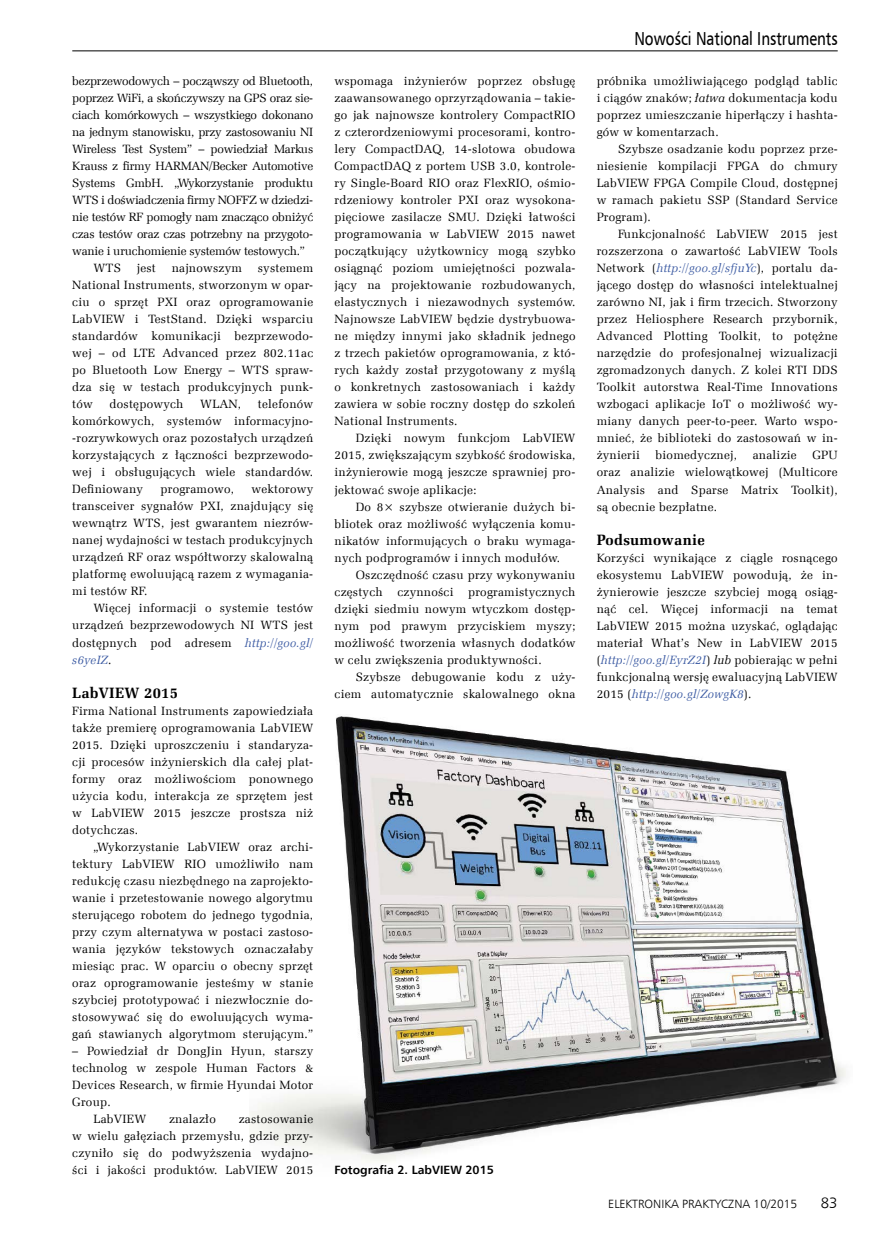
<style>
.page{position:relative;width:893px;height:1234px;background:#fff}
.page>*{position:absolute;margin:0;border:0;box-sizing:border-box;transform-origin:0 0}
.t1{font:18.75px "Humnst 777 EU";color:#000;scale:.8 1}
.t2{font:700 15px "Zapf Ellipt EU";letter-spacing:.02em;color:#000}
.t3{font:15px "Humnst 777 Lt EU";color:#000}
.t4{font:12px/17px "Zapf Ellipt EU";letter-spacing:.02em;color:#000;text-align:justify}
.t5{font:12px "Zapf Ellipt EU";letter-spacing:-.02em;color:#000}
.t6{font:12px "Humnst 777 Lt EU";color:#000}
.t7{font:700 12px "Humnst 777 EU";color:#000}
.s1{font-style:italic;color:#3c5ba3}
.s2{font-style:italic}
</style>
<div class="page">
<img style="left:249px;top:716px;width:597px;height:446px">
<hr style="left:72px;top:51px;width:766px;height:1px;background:#000">
<p class="t5" style="left:72px;top:74px;width:242px">bezprzewodowych – począwszy od Bluetooth,</p>
<p class="t5" style="left:72px;top:91px;width:242px">poprzez WiFi, a skończywszy na GPS oraz sie-</p>
<p class="t5" style="left:72px;top:108px;width:242px">ciach komórkowych – wszystkiego dokonano</p>
<p class="t5" style="left:72px;top:125px;width:242px">na jednym stanowisku, przy zastosowaniu NI</p>
<p class="t5" style="left:72px;top:142px;width:242px">Wireless Test System” – powiedział Markus</p>
<p class="t5" style="left:72px;top:159px;width:242px">Krauss z firmy HARMAN/Becker Automotive</p>
<p class="t5" style="left:72px;top:176px;width:242px">Systems GmbH. „Wykorzystanie produktu</p>
<p class="t5" style="left:72px;top:193px;width:242px">WTS i doświadczenia firmy NOFFZ w dziedzi-</p>
<p class="t5" style="left:72px;top:210px;width:242px">nie testów RF pomogły nam znacząco obniżyć</p>
<p class="t5" style="left:72px;top:227px;width:242px">czas testów oraz czas potrzebny na przygoto-</p>
<p class="t5" style="left:72px;top:244px;width:234px">wanie i uruchomienie systemów testowych.”</p>
<p class="t4" style="left:94px;top:260px;width:29px">WTS</p>
<p class="t4" style="left:137px;top:260px;width:21px">jest</p>
<p class="t4" style="left:172px;top:260px;width:72px">najnowszym</p>
<p class="t4" style="left:72px;top:260px;width:242px;text-indent:185px">systemem National Instruments, stworzonym w opar&shy;ciu o sprzęt PXI oraz oprogramowanie LabVIEW i TestStand. Dzięki wsparciu standardów komunikacji bezprzewodo&shy;wej – od LTE Advanced przez 802.11ac po Bluetooth Low Energy – WTS spraw&shy;dza się w testach produkcyjnych punk&shy;tów</p>
<p class="t4" style="left:72px;top:396px;width:242px;text-indent:186px">telefonów komórkowych, systemów informacyjno--rozrywkowych oraz pozostałych urządzeń korzystających z łączności bezprzewodo&shy;wej i obsługujących wiele standardów.<br>Definiowany</p>
<p class="t4" style="left:110px;top:396px;width:76px">dostępowych</p>
<p class="t4" style="left:200px;top:396px;width:42px">WLAN,</p>
<p class="t4" style="left:72px;top:481px;width:242px;text-indent:179px">wektorowy transceiver sygnałów PXI, znajdujący się wewnątrz WTS, jest gwarantem niezrów&shy;nanej wydajności w testach produkcyjnych urządzeń RF oraz współtworzy skalowalną platformę ewoluującą razem z wymagania&shy;mi testów RF.</p>
<p class="t4" style="left:72px;top:600px;width:242px;text-indent:21px">Więcej informacji o systemie testów urządzeń bezprzewodowych NI WTS jest dostępnych pod adresem <span class="s1">http://goo.gl/ s6yeIZ</span>.</p>
<p class="t2" style="left:72px;top:683px;width:107px">LabVIEW 2015</p>
<p class="t4" style="left:72px;top:702px;width:242px">Firma National Instruments zapowiedziała także premierę oprogramowania LabVIEW 2015. Dzięki uproszczeniu i standaryza&shy;cji procesów inżynierskich dla całej plat&shy;formy oraz możliwościom ponownego użycia kodu, interakcja ze sprzętem jest w LabVIEW 2015 jeszcze prostsza niż dotychczas.</p>
<p class="t4" style="left:72px;top:838px;width:242px;text-indent:21px">„Wykorzystanie LabVIEW oraz archi&shy;tektury LabVIEW RIO umożliwiło nam redukcję czasu niezbędnego na zaprojekto&shy;wanie i przetestowanie nowego algorytmu sterującego robotem do jednego tygodnia, przy czym alternatywa w postaci zastoso&shy;wania języków tekstowych oznaczałaby miesiąc prac. W oparciu o obecny sprzęt oraz oprogramowanie jesteśmy w stanie szybciej prototypować i niezwłocznie do&shy;stosowywać się do ewoluujących wyma&shy;gań stawianych algorytmom sterującym.”</p>
<p class="t4" style="left:72px;top:1042px;width:242px">– Powiedział dr DongJin Hyun, starszy</p>
<p class="t4" style="left:72px;top:1059px;width:242px">technolog w zespole Human Factors &amp;</p>
<p class="t4" style="left:72px;top:1076px;width:242px">Devices Research, w firmie Hyundai Motor</p>
<p class="t4" style="left:72px;top:1093px;width:40px">Group.</p>
<p class="t4" style="left:94px;top:1110px;width:54px">LabVIEW</p>
<p class="t4" style="left:169px;top:1110px;width:48px">znalazło</p>
<p class="t4" style="left:160px;top:481px;width:75px">programowo,</p>
<p class="t4" style="left:72px;top:1110px;width:242px;text-indent:166px">zastosowanie w wielu gałęziach przemysłu, gdzie przy&shy;czyniło się do podwyższenia wydajno&shy;ści i jakości produktów. LabVIEW 2015</p>
<p class="t4" style="left:334px;top:73px;width:242px">wspomaga inżynierów poprzez obsługę zaawansowanego oprzyrządowania – takie&shy;go jak najnowsze kontrolery CompactRIO z czterordzeniowymi procesorami, kontro&shy;lery CompactDAQ, 14-slotowa obudowa CompactDAQ z portem USB 3.0, kontrole&shy;ry Single-Board RIO oraz FlexRIO, ośmio&shy;rdzeniowy kontroler PXI oraz wysokona&shy;pięciowe zasilacze SMU. Dzięki łatwości programowania w LabVIEW 2015 nawet początkujący użytkownicy mogą szybko osiągnąć poziom umiejętności pozwala&shy;jący na projektowanie rozbudowanych, elastycznych i niezawodnych systemów.<br>Najnowsze LabVIEW będzie dystrybuowa&shy;ne między innymi jako składnik jednego z trzech pakietów oprogramowania, z któ&shy;rych każdy został przygotowany z myślą o konkretnych zastosowaniach i każdy zawiera w sobie roczny dostęp do szkoleń National Instruments.</p>
<p class="t4" style="left:334px;top:430px;width:242px;text-indent:21px">Dzięki nowym funkcjom LabVIEW 2015, zwiększającym szybkość środowiska, inżynierowie mogą jeszcze sprawniej pro&shy;jektować swoje aplikacje:</p>
<p class="t4" style="left:334px;top:498px;width:242px;text-indent:21px">Do 8× szybsze otwieranie dużych bi&shy;bliotek oraz możliwość wyłączenia komu&shy;nikatów informujących o braku wymaga&shy;nych podprogramów i innych modułów.</p>
<p class="t4" style="left:334px;top:566px;width:242px;text-indent:21px">Oszczędność czasu przy wykonywaniu częstych czynności programistycznych dzięki siedmiu nowym wtyczkom dostęp&shy;nym pod prawym przyciskiem myszy; możliwość tworzenia własnych dodatków w celu zwiększenia produktywności.</p>
<p class="t4" style="left:334px;top:668px;width:242px;text-align:right">Szybsze debugowanie kodu z uży&shy;ciem automatycznie skalowalnego okna</p>
<p class="t7" style="left:334px;top:1162px;width:161px">Fotografia 2. LabVIEW 2015</p>
<h1 class="t1" style="left:634px;top:27px;width:256px">Nowości National Instruments</h1>
<p class="t4" style="left:597px;top:73px;width:242px">próbnika umożliwiającego podgląd tablic i ciągów znaków; <span class="s2">łatwa</span> dokumentacja kodu poprzez umieszczanie hiperłączy i hashta&shy;gów w komentarzach.</p>
<p class="t4" style="left:597px;top:141px;width:242px;text-indent:21px">Szybsze osadzanie kodu poprzez prze&shy;niesienie kompilacji FPGA do chmury LabVIEW FPGA Compile Cloud, dostępnej w ramach pakietu SSP (Standard Service Program).</p>
<p class="t4" style="left:597px;top:226px;width:242px;text-indent:21px">Funkcjonalność LabVIEW 2015 jest rozszerzona o zawartość LabVIEW Tools Network (<span class="s1">http://goo.gl/sfjuYc</span>), portalu da&shy;jącego dostęp do własności intelektualnej zarówno NI, jak i firm trzecich. Stworzony przez Heliosphere Research przybornik, Advanced Plotting Toolkit, to potężne narzędzie do profesjonalnej wizualizacji zgromadzonych danych. Z kolei RTI DDS Toolkit autorstwa Real-Time Innovations wzbogaci aplikacje IoT o możliwość wy&shy;miany danych peer-to-peer. Warto wspo&shy;mnieć, że biblioteki do zastosowań w in&shy;żynierii</p>
<p class="t4" style="left:656px;top:447px;width:83px">biomedycznej,</p>
<p class="t4" style="left:753px;top:447px;width:46px">analizie</p>
<p class="t4" style="left:597px;top:447px;width:242px;text-indent:216px">GPU oraz analizie wielowątkowej (Multicore Analysis and Sparse Matrix Toolkit), są obecnie bezpłatne.</p>
<p class="t2" style="left:597px;top:530px;width:110px">Podsumowanie</p>
<p class="t4" style="left:597px;top:549px;width:242px">Korzyści wynikające z ciągle rosnącego ekosystemu LabVIEW powodują, że in&shy;żynierowie jeszcze szybciej mogą osiąg&shy;nąć cel. Więcej informacji na temat LabVIEW 2015 można uzyskać, oglądając materiał What’s New in LabVIEW 2015 (<span class="s1">http://goo.gl/EyrZ2I</span>) <span class="s2">lub</span> pobierając w pełni funkcjonalną wersję ewaluacyjną LabVIEW 2015 (<span class="s1">http://goo.gl/ZowgK8</span>).</p>
<p class="t6" style="left:608px;top:1196px;width:191px">ELEKTRONIKA PRAKTYCZNA 10/2015</p>
<p class="t3" style="left:821px;top:1193px;width:18px">83</p>
</div>
